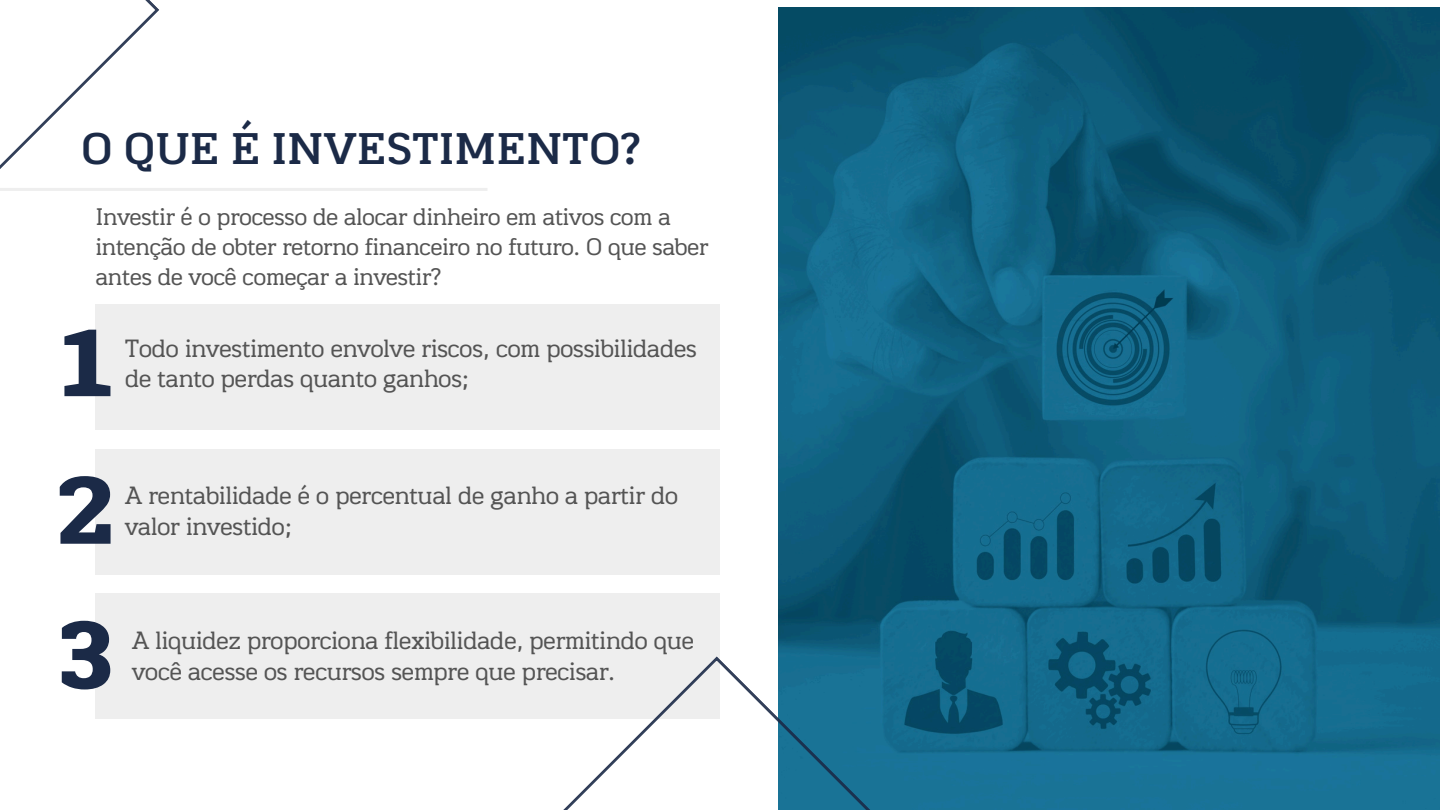
<style>
.page{position:relative;width:1440px;height:810px;background:#fff}
.page>*{position:absolute;margin:0;border:0;box-sizing:border-box;transform-origin:0 0}
.t1{font:92.4px "RTL Jannah Black";color:#1b2a47}
.t2{font:42.9px "RTL Jannah Medium";color:#1b2a47}
.t3{font:24.2px/30.8px "RTL Jannah Regular";color:#545454}
.t4{font:23.2px/30px "RTL Jannah Regular";color:#545454}
</style>
<div class="page">
<img style="left:779px;top:8px;width:661px;height:802px">
<svg style="left:0;top:0;width:159px;height:381px"></svg>
<div style="left:96px;top:304px;width:624px;height:126px;background:#eee"></div>
<div style="left:96px;top:449px;width:624px;height:126px;background:#eee"></div>
<div style="left:96px;top:593px;width:624px;height:126px;background:#eee"></div>
<svg style="left:563px;top:656px;width:636px;height:154px"></svg>
<hr style="left:0;top:188px;width:487px;height:3px;background:#eee">
<h1 class="t2" style="left:81px;top:121px;width:562px">O QUE É INVESTIMENTO?</h1>
<p class="t4" style="left:96px;top:202px;width:614px">Investir é o processo de alocar dinheiro em ativos com a intenção de obter retorno financeiro no futuro. O que saber antes de você começar a investir?</p>
<p class="t1" style="left:56px;top:304px;width:62px">1</p>
<p class="t3" style="left:125px;top:333px;width:573px">Todo investimento envolve riscos, com possibilidades de tanto perdas quanto ganhos;</p>
<p class="t1" style="left:56px;top:451px;width:62px">2</p>
<p class="t3" style="left:125px;top:480px;width:554px">A rentabilidade é o percentual de ganho a partir do valor investido;</p>
<p class="t1" style="left:56px;top:596px;width:62px">3</p>
<p class="t3" style="left:132px;top:625px;width:564px">A liquidez proporciona flexibilidade, permitindo que você acesse os recursos sempre que precisar.</p>
</div>
